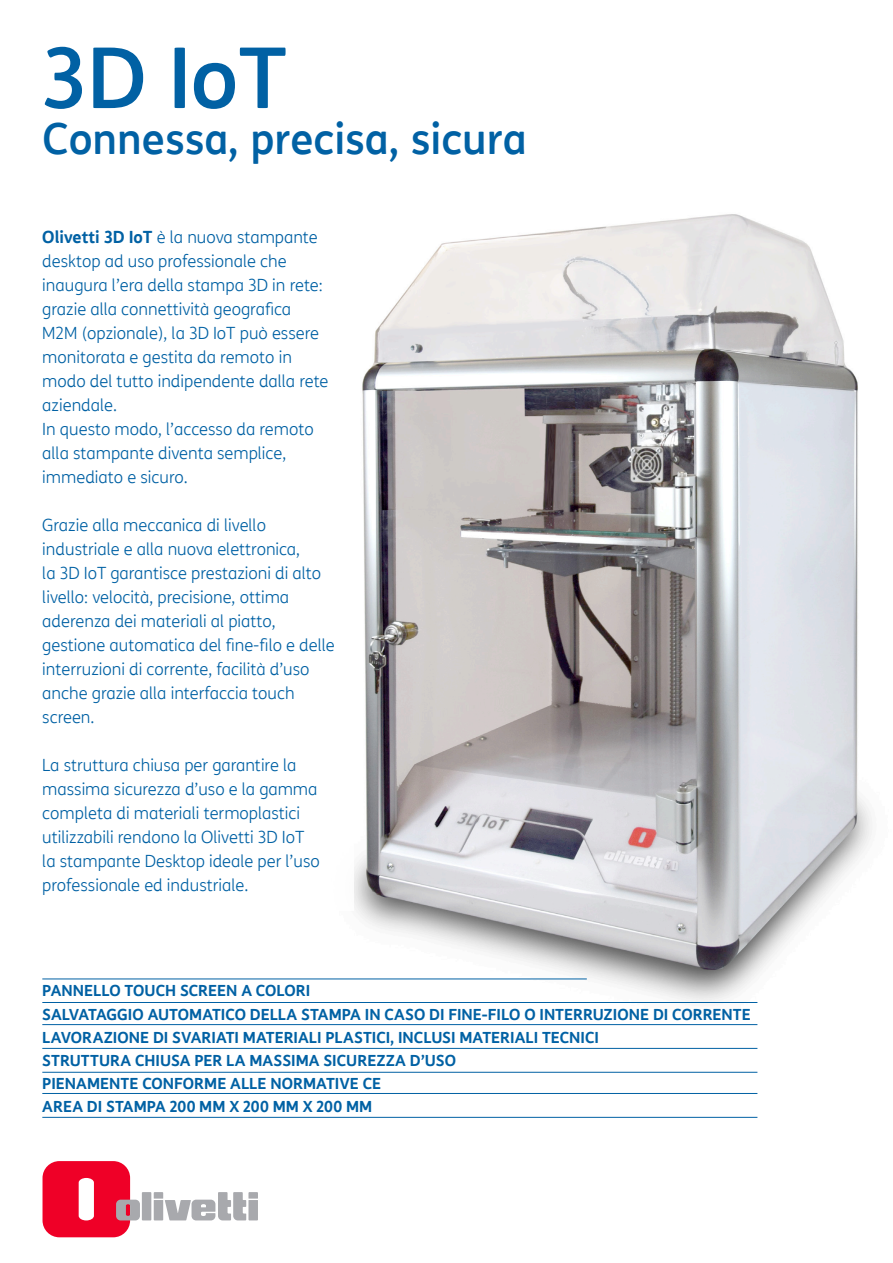
<style>
.page{position:relative;width:893px;height:1263px;background:#fff}
.page>*{position:absolute;margin:0;border:0;box-sizing:border-box;transform-origin:0 0}
.t1{font:500 84px "TIM Sans";color:#0161a4}
.Normale{font:500 42px "TIM Sans";color:#0161a4}
.t2{font:300 16.5px/24px "TIM Sans";color:#0161a4}
.t3{font:700 15px "TIM Sans";color:#0161a4}
.s1{font-weight:700}
</style>
<div class="page">
<img style="left:280px;top:214px;width:592px;height:789px">
<div style="left:0;top:181px;width:353px;height:730px;background:#fff"></div>
<svg style="left:43px;top:1161px;width:97px;height:76px"></svg>
<div style="left:142px;top:1192px;width:9px;height:28px;background:#a8a9ad"></div>
<svg style="left:154px;top:1192px;width:104px;height:28px"></svg>
<hr style="left:42px;top:979px;width:545px;height:1px;background:#0161a4">
<hr style="left:42px;top:1002px;width:715px;height:1px;background:#0161a4">
<hr style="left:42px;top:1048px;width:715px;height:1px;background:#0161a4">
<hr style="left:42px;top:1072px;width:715px;height:1px;background:#0161a4">
<hr style="left:42px;top:1024px;width:715px;height:1px;background:#0161a4">
<hr style="left:42px;top:1093px;width:715px;height:1px;background:#0161a4">
<hr style="left:42px;top:1117px;width:715px;height:1px;background:#0161a4">
<p class="t1" style="left:43px;top:16px;width:246px">3D IoT</p>
<p class="Normale" style="left:43px;top:108px;width:486px">Connessa, precisa, sicura</p>
<p class="t2" style="left:42px;top:224px;width:288px"><span class="s1">Olivetti 3D IoT</span> è la nuova stampante desktop ad uso professionale che inaugura l’era della stampa 3D in rete: grazie alla connettività geografica M2M (opzionale), la 3D IoT può essere monitorata e gestita da remoto in modo del tutto indipendente dalla rete aziendale.</p>
<p class="t2" style="left:42px;top:416px;width:273px">In questo modo, l’accesso da remoto alla stampante diventa semplice, immediato e sicuro.</p>
<p class="t2" style="left:42px;top:512px;width:259px">Grazie alla meccanica di livello industriale e alla nuova elettronica,</p>
<p class="t2" style="left:42px;top:560px;width:294px">la 3D IoT garantisce prestazioni di alto livello: velocità, precisione, ottima aderenza dei materiali al piatto, gestione automatica del fine-filo e delle interruzioni di corrente, facilità d’uso anche grazie alla interfaccia touch screen.</p>
<p class="t2" style="left:42px;top:752px;width:279px">La struttura chiusa per garantire la massima sicurezza d’uso e la gamma completa di materiali termoplastici utilizzabili rendono la Olivetti 3D IoT la stampante Desktop ideale per l’uso professionale ed industriale.</p>
<p class="t3" style="left:42px;top:979px;width:270px">PANNELLO TOUCH SCREEN A COLORI</p>
<p class="t3" style="left:42px;top:1002px;width:710px">SALVATAGGIO AUTOMATICO DELLA STAMPA IN CASO DI FINE-FILO O INTERRUZIONE DI CORRENTE</p>
<p class="t3" style="left:42px;top:1026px;width:558px">LAVORAZIONE DI SVARIATI MATERIALI PLASTICI, INCLUSI MATERIALI TECNICI</p>
<p class="t3" style="left:42px;top:1049px;width:415px">STRUTTURA CHIUSA PER LA MASSIMA SICUREZZA D’USO</p>
<p class="t3" style="left:42px;top:1072px;width:340px">PIENAMENTE CONFORME ALLE NORMATIVE CE</p>
<p class="t3" style="left:42px;top:1095px;width:331px">AREA DI STAMPA 200 MM X 200 MM X 200 MM</p>
</div>
